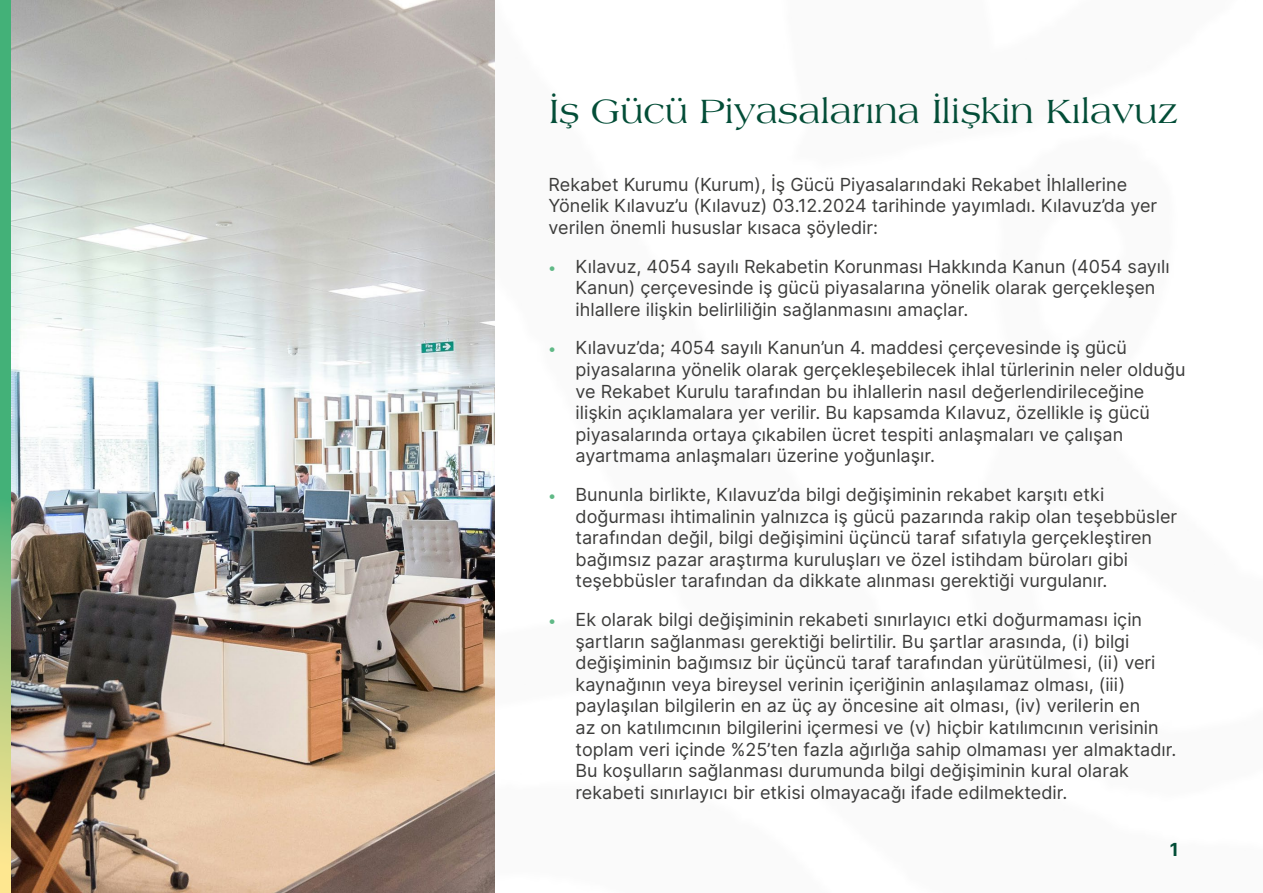
<style>
.page{position:relative;width:1263px;height:893px;background:#fff}
.page>*{position:absolute;margin:0;border:0;box-sizing:border-box;transform-origin:0 0}
.t1{font:36px "Americana Std FUHA Regular";color:#034d37}
.t2{font:18px/21.6px "Inter";color:#3c3c3b}
.t3{font:700 18px "Inter";color:#034d37}
.s1{font-weight:600;font-size:15px;color:#60b986}
</style>
<div class="page">
<img style="left:11px;top:0;width:483px;height:893px">
<svg style="left:0;top:0;width:11px;height:893px;background:#75be7d"></svg>
<h1 class="t1" style="left:549px;top:87px;width:630px">İş Gücü Piyasalarına İlişkin Kılavuz</h1>
<p class="t2" style="left:549px;top:173px;width:610px">Rekabet Kurumu (Kurum), İş Gücü Piyasalarındaki Rekabet İhlallerine<br>Yönelik Kılavuz’u (Kılavuz) 03.12.2024 tarihinde yayımladı. Kılavuz’da yer verilen önemli hususlar kısaca şöyledir:</p>
<p class="t2" style="left:576px;top:255px;width:596px;text-indent:-27px"><span class="s1">•</span> Kılavuz, 4054 sayılı Rekabetin Korunması Hakkında Kanun (4054 sayılı<br>Kanun) çerçevesinde iş gücü piyasalarına yönelik olarak gerçekleşen ihlallere ilişkin belirliliğin sağlanmasını amaçlar.</p>
<p class="t2" style="left:576px;top:337px;width:611px;text-indent:-27px"><span class="s1">•</span> Kılavuz’da; 4054 sayılı Kanun’un 4. maddesi çerçevesinde iş gücü piyasalarına yönelik olarak gerçekleşebilecek ihlal türlerinin neler olduğu ve Rekabet Kurulu tarafından bu ihlallerin nasıl değerlendirileceğine ilişkin açıklamalara yer verilir. Bu kapsamda Kılavuz, özellikle iş gücü piyasalarında ortaya çıkabilen ücret tespiti anlaşmaları ve çalışan ayartmama anlaşmaları üzerine yoğunlaşır.</p>
<p class="t2" style="left:576px;top:483px;width:603px;text-indent:-27px"><span class="s1">•</span> Bununla birlikte, Kılavuz’da bilgi değişiminin rekabet karşıtı etki doğurması ihtimalinin yalnızca iş gücü pazarında rakip olan teşebbüsler tarafından değil, bilgi değişimini üçüncü taraf sıfatıyla gerçekleştiren bağımsız pazar araştırma kuruluşları ve özel istihdam büroları gibi teşebbüsler tarafından da dikkate alınması gerektiği vurgulanır.</p>
<p class="t2" style="left:576px;top:608px;width:602px;text-indent:-27px"><span class="s1">•</span> Ek olarak bilgi değişiminin rekabeti sınırlayıcı etki doğurmaması için şartların sağlanması gerektiği belirtilir. Bu şartlar arasında, (i) bilgi değişiminin bağımsız bir üçüncü taraf tarafından yürütülmesi, (ii) veri kaynağının veya bireysel verinin içeriğinin anlaşılamaz olması, (iii) paylaşılan bilgilerin en az üç ay öncesine ait olması, (iv) verilerin en<br>az on katılımcının bilgilerini içermesi ve (v) hiçbir katılımcının verisinin toplam veri içinde %25’ten fazla ağırlığa sahip olmaması yer almaktadır.<br>Bu koşulların sağlanması durumunda bilgi değişiminin kural olarak rekabeti sınırlayıcı bir etkisi olmayacağı ifade edilmektedir.</p>
<p class="t3" style="left:1170px;top:836px;width:10px">1</p>
</div>
